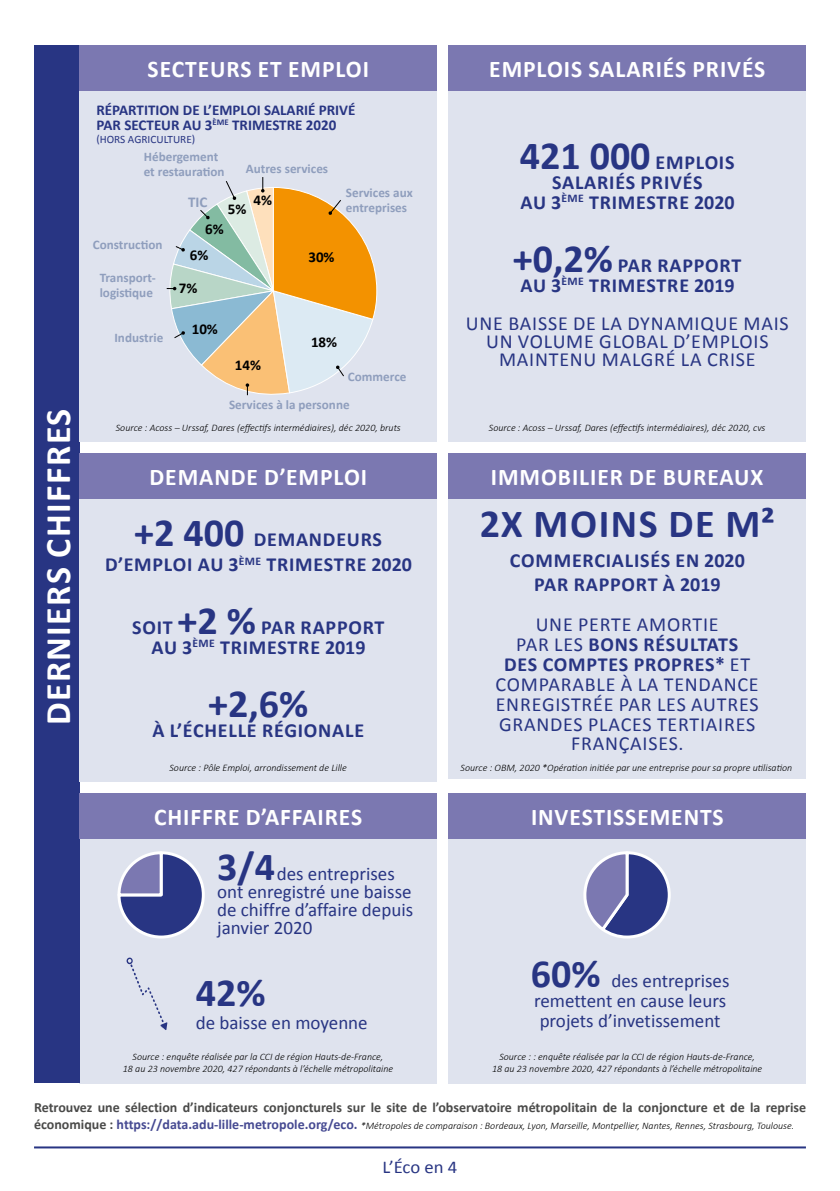
<style>
.page{position:relative;width:840px;height:1191px;background:#fff}
.page>*{position:absolute;margin:0;border:0;box-sizing:border-box;transform-origin:0 0}
.t1{font:700 40px "Calibri";letter-spacing:.04em;color:#283583}
.t2{font:700 36px "Calibri";letter-spacing:.04em;color:#fff}
.t3{font:700 24px "Calibri";letter-spacing:.04em;color:#fff}
.t4{font:700 20px/20px "Calibri";letter-spacing:.04em;color:#283583;text-align:center}
.t5{font:20px/20px "Calibri";letter-spacing:.04em;color:#283583;text-align:center}
.t6{font:19px/18px "Calibri";color:#283583}
.t7{font:18px "Calibri";color:#283583;scale:1.04 1}
.t8{font:700 15px/15px "Calibri";color:#283583}
.t9{font:700 15px "Calibri";color:#000}
.t10{font:700 15px "Calibri";color:#8f9ebd}
.t11{font:700 14px "Calibri";color:#4a4a49}
.t12{font:700 13.2px/15px "Calibri";color:#8f9ebd}
.t13{font:11.2px "Calibri";color:#283583}
.t14{font:italic 300 10px/12px "Calibri";color:#000;text-align:center}
.s1{font-size:40px}
.s2{font-weight:700}
.s3{font-weight:700;font-size:40px}
.s4{font-weight:700;font-style:normal;font-size:14px;color:#4a4a49}
.s5{font-weight:700;font-style:normal;font-size:14px;color:#464a92}
</style>
<div class="page">
<hr style="left:34px;top:1146px;width:771px;height:2px;background:#283583">
<div style="left:79px;top:838px;width:357px;height:245px;background:#dfe3ee"></div>
<div style="left:448px;top:838px;width:357px;height:245px;background:#dfe3ee"></div>
<div style="left:34px;top:45px;width:45px;height:1038px;background:#283583"></div>
<div style="left:79px;top:91px;width:358px;height:351px;background:#dfe3ee"></div>
<div style="left:448px;top:91px;width:357px;height:351px;background:#dfe3ee"></div>
<div style="left:79px;top:45px;width:358px;height:46px;background:#7b78b1"></div>
<div style="left:448px;top:45px;width:357px;height:46px;background:#7b78b1"></div>
<div style="left:79px;top:498px;width:358px;height:284px;background:#dfe3ee"></div>
<div style="left:448px;top:487px;width:357px;height:292px;background:#dfe3ee"></div>
<div style="left:79px;top:453px;width:358px;height:45px;background:#7b78b1"></div>
<div style="left:448px;top:453px;width:357px;height:45px;background:#7b78b1"></div>
<div style="left:79px;top:793px;width:358px;height:45px;background:#7b78b1"></div>
<div style="left:448px;top:793px;width:357px;height:45px;background:#7b78b1"></div>
<svg style="left:126px;top:957px;width:41px;height:73px"></svg>
<svg style="left:117px;top:851px;width:88px;height:88px"></svg>
<svg style="left:583px;top:851px;width:88px;height:88px"></svg>
<svg style="left:166px;top:177px;width:211px;height:219px"></svg>
<h3 class="t3" style="left:147px;top:54px;width:223px">SECTEURS ET EMPLOI</h3>
<h3 class="t3" style="left:489px;top:54px;width:277px">EMPLOIS SALARIÉS PRIVÉS</h3>
<h2 class="t2" style="left:35px;top:725px;width:318px;rotate:-90deg">DERNIERS CHIFFRES</h2>
<h3 class="t8" style="left:96px;top:103px;width:260px">RÉPARTITION DE L’EMPLOI SALARIÉ PRIVÉ<br>PAR SECTEUR AU 3<sup>ÈME</sup> TRIMESTRE 2020</h3>
<p class="t13" style="left:96px;top:132px;width:100px">(HORS AGRICULTURE)</p>
<h3 class="t12" style="left:144px;top:149px;width:82px">Hébergement et restauration</h3>
<h3 class="t12" style="left:246px;top:161px;width:84px">Autres services</h3>
<h3 class="t10" style="left:188px;top:193px;width:21px">TIC</h3>
<h3 class="t12" style="left:345px;top:185px;width:68px">Services aux entreprises</h3>
<h3 class="t9" style="left:253px;top:191px;width:20px">4%</h3>
<h3 class="t9" style="left:228px;top:200px;width:20px">5%</h3>
<h3 class="t12" style="left:93px;top:237px;width:71px">Construction</h3>
<h3 class="t12" style="left:100px;top:270px;width:57px">Transport&shy;logistique</h3>
<h3 class="t12" style="left:114px;top:330px;width:50px">Industrie</h3>
<h3 class="t9" style="left:205px;top:219px;width:20px">6%</h3>
<h3 class="t9" style="left:190px;top:245px;width:20px">6%</h3>
<h3 class="t9" style="left:179px;top:278px;width:20px">7%</h3>
<h3 class="t9" style="left:192px;top:319px;width:28px">10%</h3>
<h3 class="t9" style="left:235px;top:355px;width:28px">14%</h3>
<h3 class="t9" style="left:308px;top:247px;width:28px">30%</h3>
<h3 class="t9" style="left:311px;top:333px;width:28px">18%</h3>
<h3 class="t12" style="left:347px;top:369px;width:60px">Commerce</h3>
<h3 class="t12" style="left:229px;top:397px;width:122px">Services à la personne</h3>
<h3 class="t4" style="left:519px;top:152px;width:216px"><span class="s1">421 000</span> EMPLOIS<br>SALARIÉS PRIVÉS<br>AU 3<sup>ÈME</sup> TRIMESTRE 2020</h3>
<h3 class="t4" style="left:512px;top:255px;width:230px"><span class="s1">+0,2%</span> PAR RAPPORT<br>AU 3<sup>ÈME</sup> TRIMESTRE 2019</h3>
<h3 class="t5" style="left:465px;top:314px;width:324px;line-height:18px">UNE BAISSE DE LA DYNAMIQUE MAIS<br>UN VOLUME GLOBAL D’EMPLOIS<br>MAINTENU MALGRÉ LA CRISE</h3>
<p class="t14" style="left:116px;top:421px;width:286px">Source : Acoss – Urssaf, Dares (effectifs intermédiaires), déc 2020, bruts</p>
<p class="t14" style="left:488px;top:421px;width:278px">Source : Acoss – Urssaf, Dares (effectifs intermédiaires), déc 2020, cvs</p>
<h3 class="t3" style="left:149px;top:461px;width:219px">DEMANDE D’EMPLOI</h3>
<h3 class="t3" style="left:490px;top:461px;width:274px">IMMOBILIER DE BUREAUX</h3>
<h3 class="t4" style="left:105px;top:526px;width:308px;line-height:25.6px"><span class="s1">+2 400</span> DEMANDEURS<br>D’EMPLOI AU 3<sup>ÈME</sup> TRIMESTRE 2020</h3>
<h3 class="t4" style="left:132px;top:617px;width:254px">SOIT <span class="s1">+2 %</span> PAR RAPPORT<br>AU 3<sup>ÈME</sup> TRIMESTRE 2019</h3>
<h1 class="t1" style="left:208px;top:678px;width:101px">+2,6%</h1>
<h3 class="t4" style="left:152px;top:720px;width:213px">À L’ÉCHELLE RÉGIONALE</h3>
<h1 class="t1" style="left:479px;top:498px;width:296px">2X MOINS DE M²</h1>
<h3 class="t4" style="left:509px;top:548px;width:236px;line-height:24px">COMMERCIALISÉS EN 2020<br>PAR RAPPORT À 2019</h3>
<h3 class="t5" style="left:495px;top:614px;width:264px">UNE PERTE AMORTIE<br>PAR LES <span class="s2">BONS RÉSULTATS<br>DES COMPTES PROPRES*</span> ET<br>COMPARABLE À LA TENDANCE<br>ENREGISTRÉE PAR LES AUTRES<br>GRANDES PLACES TERTIAIRES</h3>
<h3 class="t5" style="left:570px;top:733px;width:114px">FRANÇAISES.</h3>
<p class="t14" style="left:169px;top:761px;width:179px">Source : Pôle Emploi, arrondissement de Lille</p>
<h3 class="t3" style="left:154px;top:801px;width:209px">CHIFFRE D’AFFAIRES</h3>
<h3 class="t3" style="left:530px;top:801px;width:194px">INVESTISSEMENTS</h3>
<p class="t14" style="left:460px;top:761px;width:333px">Source : OBM, 2020 *Opération initiée par une entreprise pour sa propre utilisation</p>
<h3 class="t6" style="left:217px;top:865px;width:197px"><span class="s3">3/4</span>des entreprises ont enregistré une baisse de chiffre d’affaire depuis janvier 2020</h3>
<h1 class="t1" style="left:196px;top:967px;width:71px">42%</h1>
<h3 class="t6" style="left:196px;top:1013px;width:173px">de baisse en moyenne</h3>
<h3 class="t6" style="left:530px;top:971px;width:200px;line-height:20px"><span class="s3">60%</span> des entreprises remettent en cause leurs projets d’invetissement</h3>
<p class="t14" style="left:123px;top:1050px;width:271px">Source : enquête réalisée par la CCI de région Hauts-de-France,<br>18 au 23 novembre 2020, 427 répondants à l’échelle métropolitaine</p>
<p class="t14" style="left:492px;top:1050px;width:271px">Source : : enquête réalisée par la CCI de région Hauts-de-France,<br>18 au 23 novembre 2020, 427 répondants à l’échelle métropolitaine</p>
<h3 class="t11" style="left:34px;top:1098px;width:773px">Retrouvez une sélection d’indicateurs conjoncturels sur le site de l’observatoire métropolitain de la conjoncture et de la reprise</h3>
<p class="t14" style="left:34px;top:1119px;width:761px"><span class="s4">économique :</span> <span class="s5">https://data.adu-lille-metropole.org/eco.</span> *Métropoles de comparaison : Bordeaux, Lyon, Marseille, Montpellier, Nantes, Rennes, Strasbourg, Toulouse.</p>
<h3 class="t7" style="left:382px;top:1155px;width:73px">L’Éco en 4</h3>
</div>
